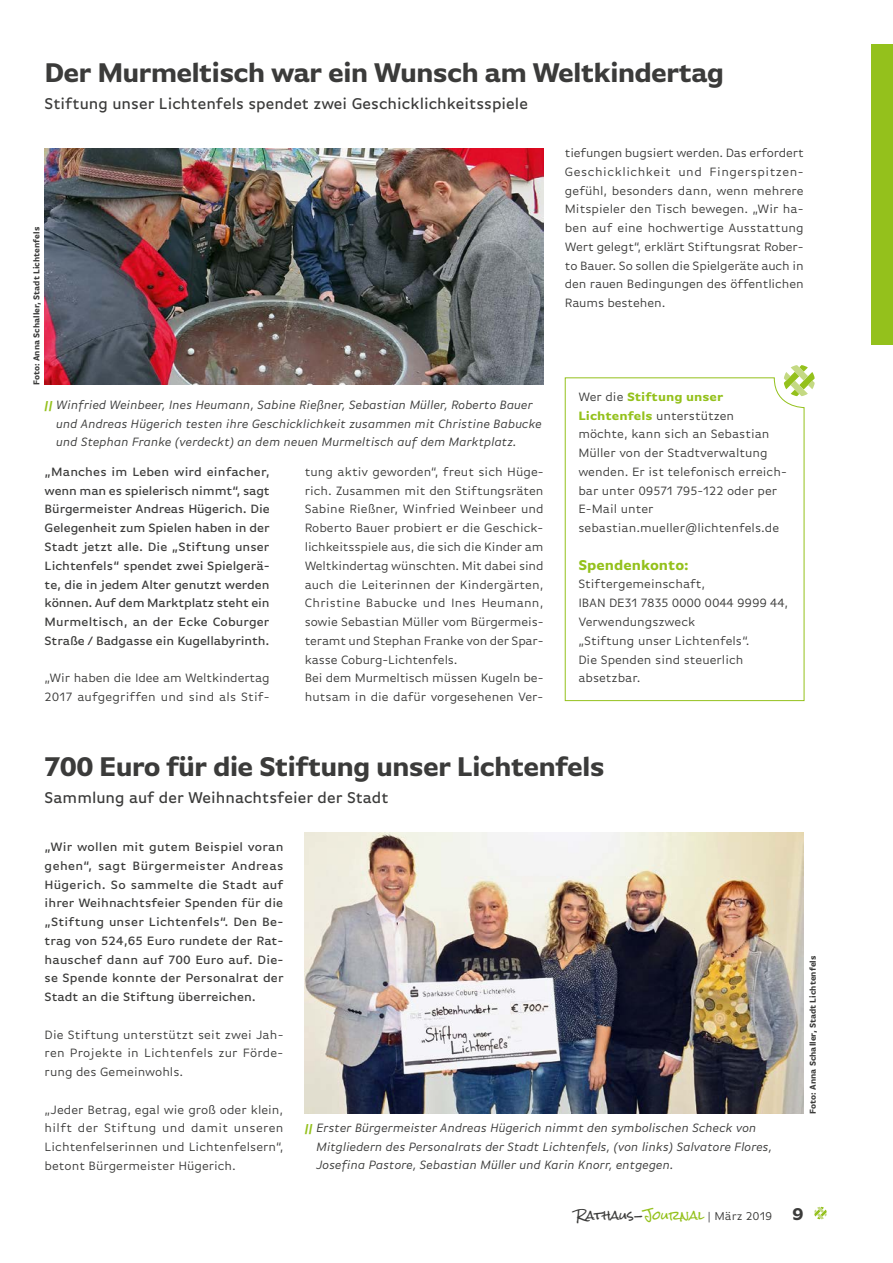
<style>
.page{position:relative;width:893px;height:1263px;background:#fff}
.page>*{position:absolute;margin:0;border:0;box-sizing:border-box;transform-origin:0 0}
.t1{font:700 28.5px "Basic Gothic Pro";letter-spacing:-.035em;color:#3b3b3a;scale:.95 1}
.t2{font:500 16.5px "Basic Gothic Pro";color:#3b3b3a;scale:.95 1}
.t3{font:700 15px "Basic Gothic Pro";color:#94c11c;scale:.95 1}
.t4{font:12.75px/18.8px "Basic Gothic Pro";color:#3b3b3a}
.t5{font:500 12.75px/18.8px "Basic Gothic Pro";color:#3b3b3a;text-align:justify}
.t6{font:italic 12.75px/18.8px "Basic Gothic Pro";color:#3b3b3a}
.t7{font:12px "Basic Gothic Pro";color:#3b3b3a}
.t8{font:700 9px "Basic Gothic Pro";color:#3b3b3a;scale:.9 1}
.s1{font-weight:700;font-size:12px;color:#94c11c}
.s2{font-weight:700;color:#94c11c}
.s3{font-family:"Rock Salt"}
.s4{font-family:"Rock Salt";color:#94c11c}
.s5{font-weight:700;font-size:18px}
</style>
<div class="page">
<svg style="left:814px;top:1207px;width:13px;height:12px"></svg>
<div style="left:872px;top:45px;width:21px;height:300px;background:#94c11c"></div>
<svg style="left:784px;top:365px;width:31px;height:30px"></svg>
<svg style="left:564px;top:377px;width:241px;height:324px"></svg>
<img style="left:45px;top:149px;width:499px;height:236px">
<img style="left:305px;top:832px;width:499px;height:281px">
<h1 class="t1" style="left:45px;top:56px;width:717px">Der Murmeltisch war ein Wunsch am Weltkindertag</h1>
<p class="t2" style="left:45px;top:94px;width:510px">Stiftung unser Lichtenfels spendet zwei Geschicklichkeitsspiele</p>
<p class="t8" style="left:31px;top:385px;width:177px;rotate:-90deg">Foto: Anna Schaller, Stadt Lichtenfels</p>
<p class="t6" style="left:56px;top:395px;width:487px;text-indent:-12px"><span class="s1">||</span> Winfried Weinbeer, Ines Heumann, Sabine Rießner, Sebastian Müller, Roberto Bauer und Andreas Hügerich testen ihre Geschicklichkeit zusammen mit Christine Babucke und Stephan Franke (verdeckt) an dem neuen Murmeltisch auf dem Marktplatz.</p>
<p class="t5" style="left:45px;top:462px;width:227px">„Manches im Leben wird einfacher, wenn man es spielerisch nimmt“, sagt Bürgermeister Andreas Hügerich. Die Gelegenheit zum Spielen haben in der Stadt jetzt alle. Die „Stiftung unser Lichtenfels“ spendet zwei Spielgerä&shy;te, die in jedem Alter genutzt werden können. Auf dem Marktplatz steht ein Murmeltisch, an der Ecke Coburger Straße / Badgasse ein Kugellabyrinth.</p>
<p class="t4" style="left:45px;top:669px;width:227px">„Wir haben die Idee am Weltkindertag<br>2017 aufgegriffen und sind als Stif-</p>
<p class="t4" style="left:305px;top:462px;width:240px">tung aktiv geworden“, freut sich Hüge&shy;rich. Zusammen mit den Stiftungsräten Sabine Rießner, Winfried Weinbeer und Roberto Bauer probiert er die Geschick&shy;lichkeitsspiele aus, die sich die Kinder am Weltkindertag wünschten. Mit dabei sind auch die Leiterinnen der Kindergärten, Christine Babucke und Ines Heumann, sowie Sebastian Müller vom Bürgermeis&shy;teramt und Stephan Franke von der Spar&shy;kasse Coburg-Lichtenfels.<br>Bei dem Murmeltisch müssen Kugeln be&shy;hutsam in die dafür vorgesehenen Ver-</p>
<p class="t4" style="left:565px;top:144px;width:240px">tiefungen bugsiert werden. Das erfordert Geschicklichkeit und Fingerspitzen&shy;gefühl, besonders dann, wenn mehrere Mitspieler den Tisch bewegen. „Wir ha&shy;ben auf eine hochwertige Ausstattung Wert gelegt“, erklärt Stiftungsrat Rober&shy;to Bauer. So sollen die Spielgeräte auch in den rauen Bedingungen des öffentlichen Raums bestehen.</p>
<p class="t4" style="left:578px;top:387px;width:210px">Wer die <span class="s2">Stiftung unser<br>Lichtenfels</span> unterstützen möchte, kann sich an Sebastian<br>Müller von der Stadtverwaltung wenden. Er ist telefonisch erreich&shy;bar unter 09571 795-122 oder per<br>E-Mail unter sebastian.mueller@lichtenfels.de</p>
<p class="t3" style="left:578px;top:556px;width:118px">Spendenkonto:</p>
<p class="t4" style="left:578px;top:575px;width:211px">Stiftergemeinschaft,<br>IBAN DE31 7835 0000 0044 9999 44,<br>Verwendungszweck<br>„Stiftung unser Lichtenfels“.<br>Die Spenden sind steuerlich absetzbar.</p>
<h1 class="t1" style="left:45px;top:750px;width:591px">700 Euro für die Stiftung unser Lichtenfels</h1>
<p class="t2" style="left:45px;top:788px;width:364px">Sammlung auf der Weihnachtsfeier der Stadt</p>
<p class="t5" style="left:45px;top:837px;width:240px">„Wir wollen mit gutem Beispiel voran gehen“, sagt Bürgermeister Andreas Hügerich. So sammelte die Stadt auf ihrer Weihnachtsfeier Spenden für die „Stiftung unser Lichtenfels“. Den Be&shy;trag von 524,65 Euro rundete der Rat&shy;hauschef dann auf 700 Euro auf. Die&shy;se Spende konnte der Personalrat der Stadt an die Stiftung überreichen.</p>
<p class="t4" style="left:45px;top:1025px;width:240px;text-align:justify">Die Stiftung unterstützt seit zwei Jah&shy;ren Projekte in Lichtenfels zur Förde&shy;rung des Gemeinwohls.</p>
<p class="t4" style="left:45px;top:1100px;width:240px;text-align:justify">„Jeder Betrag, egal wie groß oder klein, hilft der Stiftung und damit unseren Lichtenfelserinnen und Lichtenfelsern“, betont Bürgermeister Hügerich.</p>
<p class="t6" style="left:316px;top:1118px;width:457px;text-indent:-12px"><span class="s1">||</span> Erster Bürgermeister Andreas Hügerich nimmt den symbolischen Scheck von<br>Mitgliedern des Personalrats der Stadt Lichtenfels, (von links) Salvatore Flores,<br>Josefina Pastore, Sebastian Müller und Karin Knorr, entgegen.</p>
<p class="t8" style="left:808px;top:1113px;width:177px;rotate:-90deg">Foto: Anna Schaller, Stadt Lichtenfels</p>
<p class="t7" style="left:576px;top:1209px;width:229px"><span class="s3">Rathaus-</span><span class="s4">Journal</span> | März 2019 <span class="s5">9</span></p>
</div>
